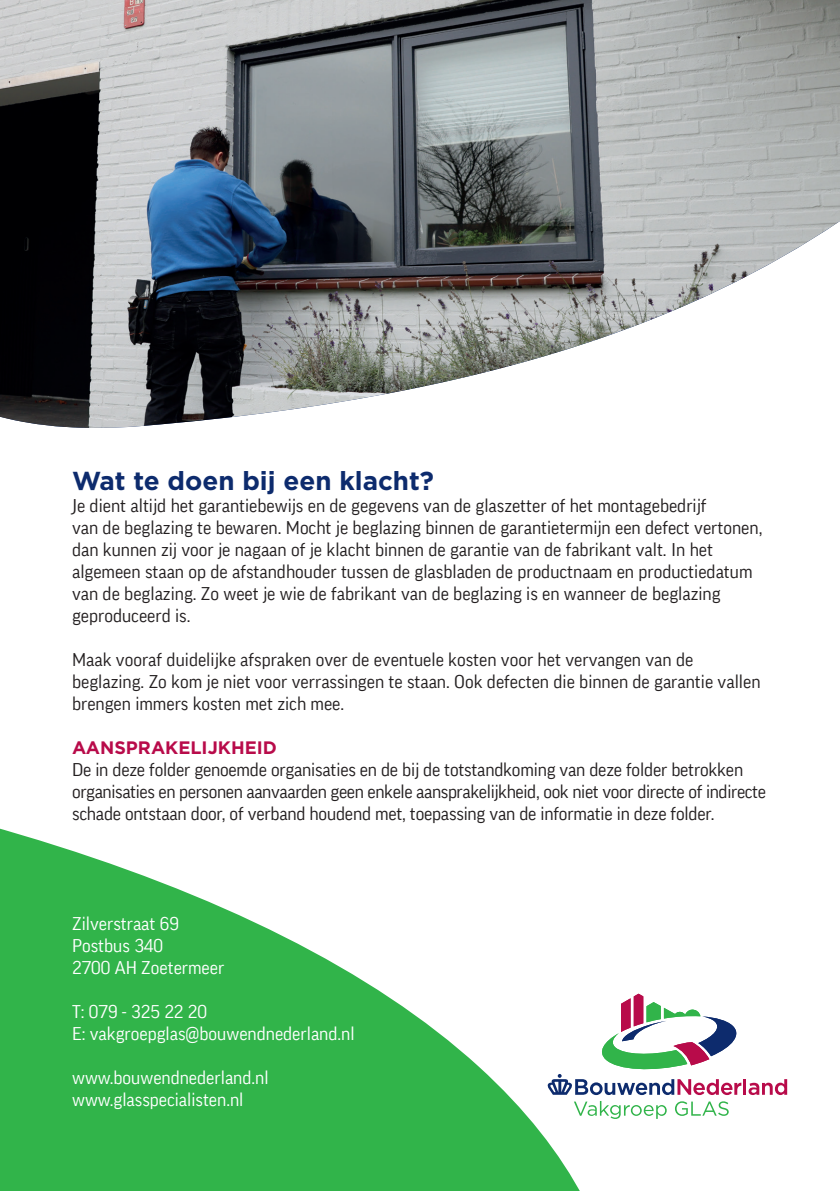
<style>
.page{position:relative;width:840px;height:1191px;background:#fff}
.page>*{position:absolute;margin:0;border:0;box-sizing:border-box;transform-origin:0 0}
.t1{font:700 26px "Gotham";color:#0d2b6d}
.t2{font:18px/22px "FF Good Pro";color:#231f20}
.t3{font:18px "FF Good Pro";color:#fff}
.t4{font:700 18px "Gotham";color:#b80b4a}
</style>
<div class="page">
<svg style="left:0;top:828px;width:788px;height:363px;fill:#31b44a"></svg>
<img style="left:0;top:0;width:839px;height:428px">
<svg style="left:573px;top:1101px;width:93px;height:18px"></svg>
<svg style="left:674px;top:1101px;width:54px;height:14px"></svg>
<hr style="left:743px;top:1079px;width:3px;height:15px;background:#b80b4a">
<svg style="left:748px;top:1079px;width:38px;height:16px"></svg>
<svg style="left:547px;top:993px;width:194px;height:102px"></svg>
<p class="t1" style="left:72px;top:464px;width:363px">Wat te doen bij een klacht?</p>
<p class="t2" style="left:72px;top:495px;width:691px">Je dient altijd het garantiebewijs en de gegevens van de glaszetter of het montagebedrijf<br>van de beglazing te bewaren. Mocht je beglazing binnen de garantietermijn een defect vertonen, dan kunnen zij voor je nagaan of je klacht binnen de garantie van de fabrikant valt. In het algemeen staan op de afstandhouder tussen de glasbladen de productnaam en productiedatum van de beglazing. Zo weet je wie de fabrikant van de beglazing is en wanneer de beglazing geproduceerd is.</p>
<p class="t2" style="left:72px;top:649px;width:622px">Maak vooraf duidelijke afspraken over de eventuele kosten voor het vervangen van de</p>
<p class="t2" style="left:72px;top:671px;width:689px">beglazing. Zo kom je niet voor verrassingen te staan. Ook defecten die binnen de garantie vallen brengen immers kosten met zich mee.</p>
<p class="t4" style="left:72px;top:736px;width:206px">AANSPRAKELIJKHEID</p>
<p class="t2" style="left:72px;top:759px;width:695px">De in deze folder genoemde organisaties en de bij de totstandkoming van deze folder betrokken organisaties en personen aanvaarden geen enkele aansprakelijkheid, ook niet voor directe of indirecte schade ontstaan door, of verband houdend met, toepassing van de informatie in deze folder.</p>
<p class="t3" style="left:72px;top:913px;width:108px">Zilverstraat 69</p>
<p class="t3" style="left:72px;top:935px;width:92px">Postbus 340</p>
<p class="t3" style="left:72px;top:957px;width:154px">2700 AH Zoetermeer</p>
<p class="t3" style="left:72px;top:1001px;width:136px">T: 079 - 325 22 20</p>
<p class="t3" style="left:72px;top:1023px;width:284px">E: vakgroepglas@bouwendnederland.nl</p>
<p class="t3" style="left:72px;top:1067px;width:198px">www.bouwendnederland.nl</p>
<p class="t3" style="left:72px;top:1089px;width:173px">www.glasspecialisten.nl</p>
</div>
